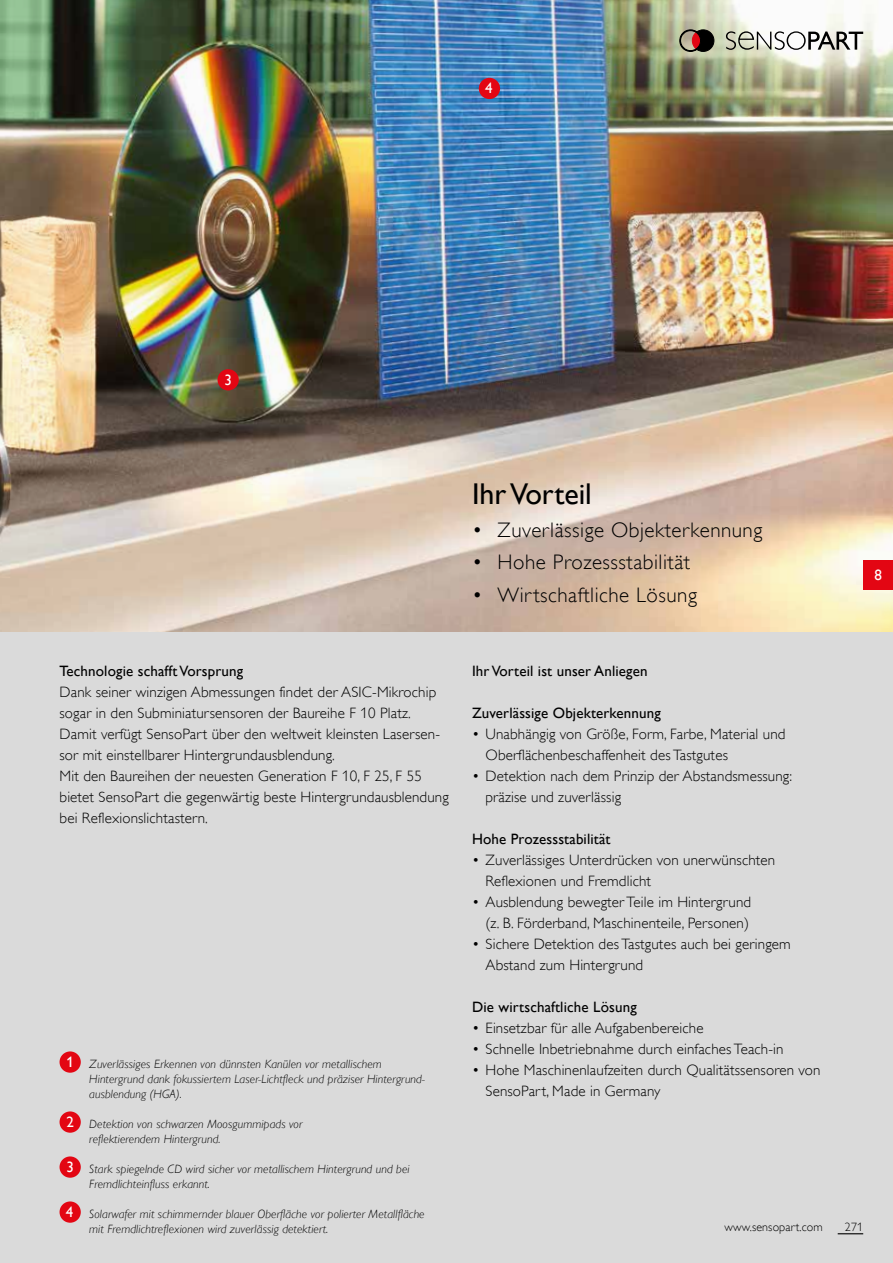
<style>
.page{position:relative;width:893px;height:1263px;background:#dadada}
.page>*{position:absolute;margin:0;border:0;box-sizing:border-box;transform-origin:0 0}
.t1{font:30px "Gill Alt One";color:#000}
.t2{font:300 21px "Gill Alt One";letter-spacing:.025em;color:#000}
.t3{font:300 15px/21px "Gill Alt One";letter-spacing:.01em;color:#000}
.t4{font:15px "Gill Alt One";letter-spacing:.01em;color:#000}
.t5{font:15px "Gill Alt One";color:#fff}
.t6{font:italic 300 12px/15px "Gill Alt One";letter-spacing:.01em;color:#000}
.t7{font:300 12px "Gill Alt One";letter-spacing:.01em;color:#000}
.s1{font-weight:400;font-style:normal;font-size:15px;color:#fff}
</style>
<div class="page">
<svg style="left:838px;top:1233px;width:25px;height:1px"></svg>
<img style="left:0;top:0;width:893px;height:631px">
<div style="left:60px;top:1051px;width:21px;height:22px;background:#e30613;border-radius:50%"></div>
<div style="left:60px;top:1111px;width:21px;height:22px;background:#e30613;border-radius:50%"></div>
<div style="left:60px;top:1156px;width:21px;height:22px;background:#e30613;border-radius:50%"></div>
<div style="left:60px;top:1201px;width:21px;height:22px;background:#e30613;border-radius:50%"></div>
<div style="left:218px;top:369px;width:21px;height:21px;background:#e30613;border-radius:50%"></div>
<div style="left:479px;top:78px;width:21px;height:21px;background:#e30613;border-radius:50%"></div>
<svg style="left:726px;top:31px;width:137px;height:19px;background:#aeafa9"></svg>
<svg style="left:680px;top:30px;width:34px;height:22px"></svg>
<div style="left:863px;top:560px;width:30px;height:29px;background:#e30613"></div>
<p class="t5" style="left:485px;top:80px;width:9px">4</p>
<p class="t5" style="left:225px;top:371px;width:9px">3</p>
<h1 class="t1" style="left:472px;top:477px;width:121px">Ihr Vorteil</h1>
<h2 class="t2" style="left:472px;top:517px;width:292px">• Zuverlässige Objekterkennung</h2>
<h2 class="t2" style="left:472px;top:550px;width:220px">• Hohe Prozessstabilität</h2>
<h2 class="t2" style="left:472px;top:582px;width:227px">• Wirtschaftliche Lösung</h2>
<p class="t5" style="left:874px;top:566px;width:9px">8</p>
<p class="t4" style="left:60px;top:662px;width:185px">Technologie schafft Vorsprung</p>
<p class="t3" style="left:60px;top:681px;width:391px">Dank seiner winzigen Abmessungen findet der ASIC-Mikrochip sogar in den Subminiatursensoren der Baureihe F 10 Platz.<br>Damit verfügt SensoPart über den weltweit kleinsten Lasersen&shy;sor mit einstellbarer Hintergrundausblendung.<br>Mit den Baureihen der neuesten Generation F 10, F 25, F 55 bietet SensoPart die gegenwärtig beste Hintergrundausblendung bei Reflexionslichtastern.</p>
<p class="t6" style="left:89px;top:1056px;width:337px;text-indent:-23px"><span class="s1">1</span> Zuverlässiges Erkennen von dünnsten Kanülen vor metallischem<br>Hintergrund dank fokussiertem Laser-Lichtfleck und präziser Hintergrund&shy;ausblendung (HGA).</p>
<p class="t6" style="left:89px;top:1116px;width:215px;text-indent:-23px"><span class="s1">2</span> Detektion von schwarzen Moosgummipads vor reflektierendem Hintergrund.</p>
<p class="t6" style="left:89px;top:1161px;width:322px;text-indent:-23px"><span class="s1">3</span> Stark spiegelnde CD wird sicher vor metallischem Hintergrund und bei<br>Fremdlichteinfluss erkannt.</p>
<p class="t6" style="left:89px;top:1206px;width:337px;text-indent:-23px"><span class="s1">4</span> Solarwafer mit schimmernder blauer Oberfläche vor polierter Metallfläche mit Fremdlichtreflexionen wird zuverlässig detektiert.</p>
<p class="t4" style="left:472px;top:662px;width:177px">Ihr Vorteil ist unser Anliegen</p>
<p class="t4" style="left:472px;top:704px;width:190px">Zuverlässige Objekterkennung</p>
<p class="t3" style="left:485px;top:723px;width:302px;text-indent:-14px">• Unabhängig von Größe, Form, Farbe, Material und<br>Oberflächenbeschaffenheit des Tastgutes</p>
<p class="t3" style="left:485px;top:765px;width:308px;text-indent:-14px">• Detektion nach dem Prinzip der Abstandsmessung: präzise und zuverlässig</p>
<p class="t4" style="left:472px;top:830px;width:140px">Hohe Prozessstabilität</p>
<p class="t3" style="left:485px;top:849px;width:291px;text-indent:-14px">• Zuverlässiges Unterdrücken von unerwünschten<br>Reflexionen und Fremdlicht</p>
<p class="t3" style="left:472px;top:891px;width:281px;text-align:right">• Ausblendung bewegter Teile im Hintergrund (z. B. Förderband, Maschinenteile, Personen)</p>
<p class="t3" style="left:485px;top:933px;width:307px;text-indent:-14px">• Sichere Detektion des Tastgutes auch bei geringem<br>Abstand zum Hintergrund</p>
<p class="t4" style="left:472px;top:998px;width:166px">Die wirtschaftliche Lösung</p>
<p class="t3" style="left:472px;top:1017px;width:233px">• Einsetzbar für alle Aufgabenbereiche</p>
<p class="t3" style="left:472px;top:1038px;width:313px">• Schnelle Inbetriebnahme durch einfaches Teach-in</p>
<p class="t3" style="left:485px;top:1059px;width:337px;text-indent:-14px">• Hohe Maschinenlaufzeiten durch Qualitätssensoren von<br>SensoPart, Made in Germany</p>
<p class="t7" style="left:725px;top:1220px;width:100px">www.sensopart.com</p>
<p class="t7" style="left:845px;top:1220px;width:20px">271</p>
</div>
